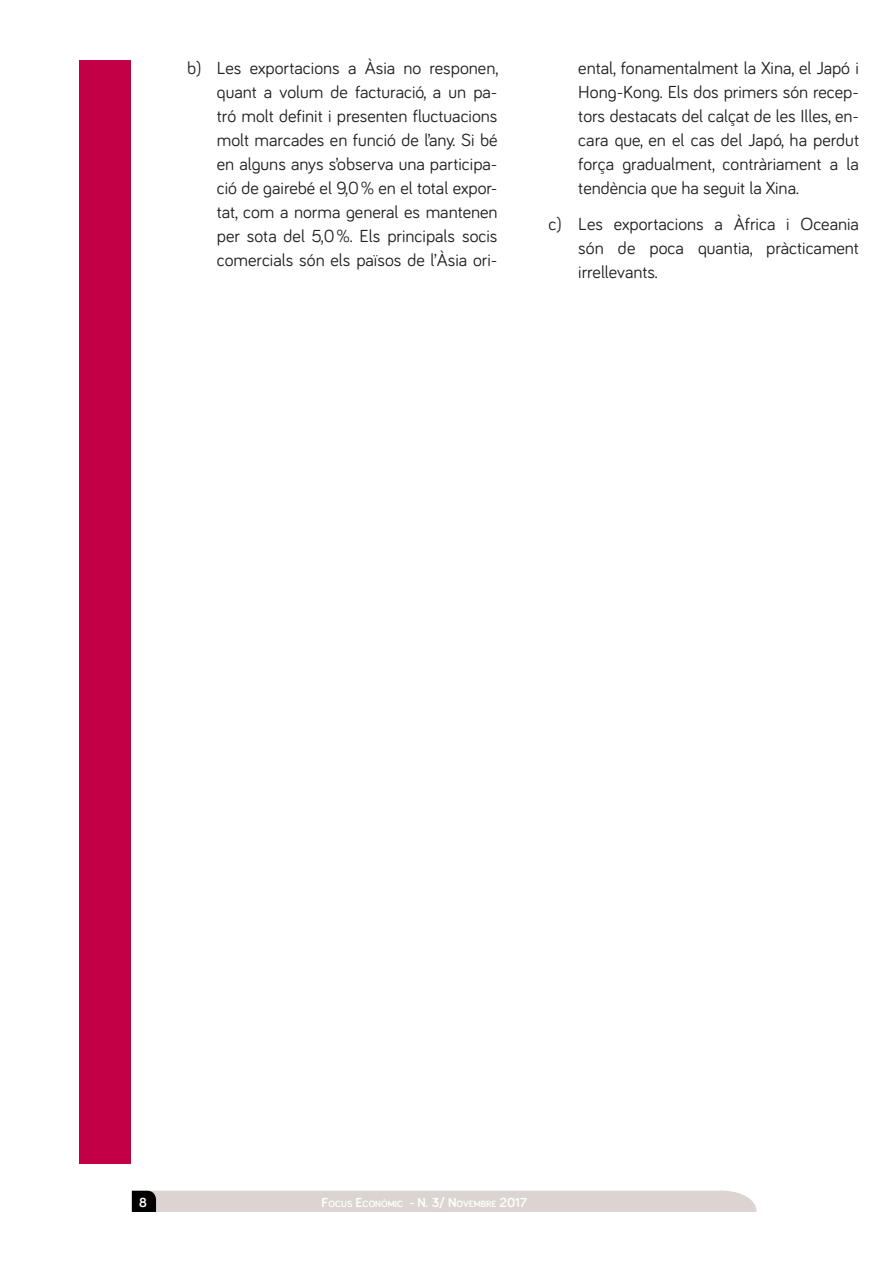
<style>
.page{position:relative;width:893px;height:1263px;background:#fff}
.page>*{position:absolute;margin:0;border:0;box-sizing:border-box;transform-origin:0 0}
.Llistat_Focus_a{font:18px/24px "Bariol";color:#231f20;text-align:justify}
.t1{font:700 13.5px "Bariol";color:#fff}
.t2{font:700 9.45px "Bariol";color:#fff}
.s1{font-size:13.5px}
</style>
<div class="page">
<div style="left:689px;top:1191px;width:67px;height:40px;background:#dbd4d1;border-radius:50%"></div>
<div style="left:129px;top:1212px;width:634px;height:25px;background:#fff"></div>
<div style="left:132px;top:1191px;width:583px;height:21px;background:#dbd4d1"></div>
<div style="left:80px;top:60px;width:51px;height:1103px;background:#c30045"></div>
<p class="Llistat_Focus_a" style="left:217px;top:55px;width:283px;text-indent:-30px">b) Les exportacions a Àsia no responen, quant a volum de facturació, a un pa&shy;tró molt definit i presenten fluctuacions molt marcades en funció de l’any. Si bé en alguns anys s’observa una participa&shy;ció de gairebé el 9,0 % en el total expor&shy;tat, com a norma general es mantenen per sota del 5,0 %. Els principals socis comercials són els països de l’Àsia ori-</p>
<p class="Llistat_Focus_a" style="left:578px;top:55px;width:282px">ental, fonamentalment la Xina, el Japó i Hong-Kong. Els dos primers són recep&shy;tors destacats del calçat de les Illes, en&shy;cara que, en el cas del Japó, ha perdut força gradualment, contràriament a la tendència que ha seguit la Xina.</p>
<p class="Llistat_Focus_a" style="left:578px;top:211px;width:282px;text-indent:-30px">c) Les exportacions a Àfrica i Oceania són de poca quantia, pràcticament irrellevants.</p>
<p class="t1" style="left:139px;top:1193px;width:9px">8</p>
<p class="t2" style="left:321px;top:1197px;width:207px"><span class="s1">F</span>OCUS <span class="s1">E</span>CONÒMIC <span class="s1">- N. 3/ N</span>OVEMBRE <span class="s1">2017</span></p>
</div>
